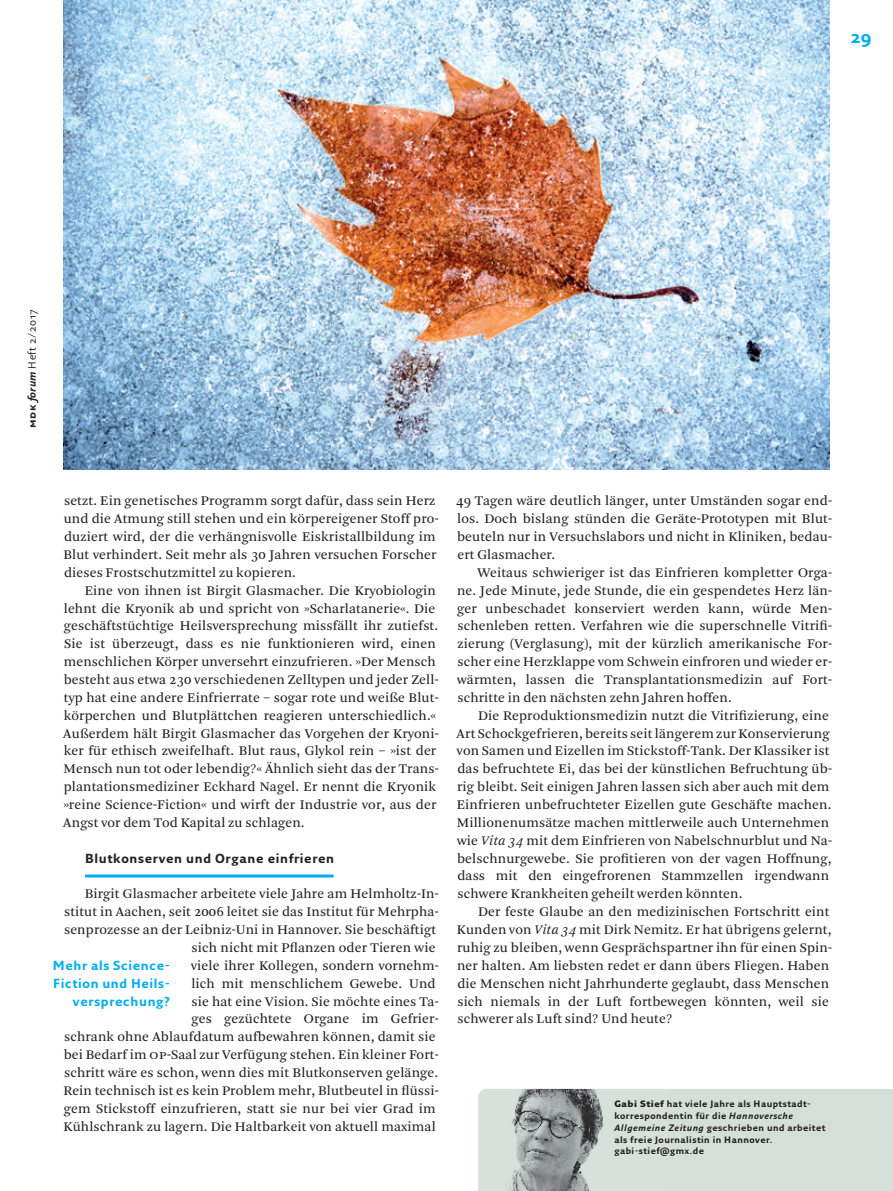
<style>
.page{position:relative;width:893px;height:1191px;background:#fff}
.page>*{position:absolute;margin:0;border:0;box-sizing:border-box;transform-origin:0 0}
._3_3_Pagina{font:700 18px "Fresco Sans Plus Pro";color:#00aeef}
._1_0_Arnhem_mE{font:13.8px/17.9px "Arnhem Blond";letter-spacing:.01em;color:#231f20}
._0_4_Streamer{font:700 12.75px/17.9px "Fresco Sans Pro";letter-spacing:.05em;color:#00aeef;text-align:right}
._0_3_Zwischenübersch{font:700 12.75px "Fresco Sans Pro";letter-spacing:.05em;color:#231f20}
.t1{font:10.5px "Fresco Sans Plus Pro";letter-spacing:.05em;color:#231f20}
._3_1_Autorenkasten{font:700 9px/11.9px "Fresco Sans Pro";letter-spacing:.05em;color:#231f20}
.s1{font-weight:700}
.s2{font-weight:700;font-style:italic}
.s3{font-style:italic}
.s4{font-weight:900}
</style>
<div class="page">
<hr style="left:85px;top:874px;width:249px;height:3px;background:#00aeef">
<img style="left:64px;top:0;width:765px;height:469px">
<div style="left:666px;top:1089px;width:227px;height:102px;background:#d5dfd9"></div>
<img style="left:478px;top:1089px;width:188px;height:102px">
<p class="_3_3_Pagina" style="left:851px;top:25px;width:22px">29</p>
<p class="t1" style="left:25px;top:428px;width:121px;rotate:-90deg"><span class="s1">mdk</span> <span class="s2">forum</span> Heft 2/2017</p>
<p class="_1_0_Arnhem_mE" style="left:63px;top:492px;width:377px">setzt. Ein genetisches Programm sorgt dafür, dass sein Herz und die Atmung still stehen und ein körpereigener Stoff pro&shy;duziert wird, der die verhängnisvolle Eiskristallbildung im Blut verhindert. Seit mehr als 30 Jahren versuchen Forscher dieses Frostschutzmittel zu kopieren.</p>
<p class="_1_0_Arnhem_mE" style="left:63px;top:581px;width:377px;text-indent:21px">Eine von ihnen ist Birgit Glasmacher. Die Kryobiologin lehnt die Kryonik ab und spricht von »Scharlatanerie«. Die geschäftstüchtige Heilsversprechung missfällt ihr zutiefst.<br>Sie ist überzeugt, dass es nie funktionieren wird, einen menschlichen Körper unversehrt einzufrieren. »Der Mensch besteht aus etwa 230 verschiedenen Zelltypen und jeder Zell&shy;typ hat eine andere Einfrierrate – sogar rote und weiße Blut&shy;körperchen und Blutplättchen reagieren unterschiedlich.« Außerdem hält Birgit Glasmacher das Vorgehen der Kryoni&shy;ker für ethisch zweifelhaft. Blut raus, Glykol rein – »ist der Mensch nun tot oder lebendig?« Ähnlich sieht das der Trans&shy;plantationsmediziner Eckhard Nagel. Er nennt die Kryonik »reine Science-Fiction« und wirft der Industrie vor, aus der Angst vor dem Tod Kapital zu schlagen.</p>
<p class="_0_3_Zwischenübersch" style="left:85px;top:850px;width:251px">Blutkonserven und Organe einfrieren</p>
<p class="_1_0_Arnhem_mE" style="left:63px;top:885px;width:377px;text-align:right">Birgit Glasmacher arbeitete viele Jahre am Helmholtz-In&shy;stitut in Aachen, seit 2006 leitet sie das Institut für Mehrpha&shy;senprozesse an der Leibniz-Uni in Hannover. Sie beschäftigt sich nicht mit Pflanzen oder Tieren wie<br>viele ihrer Kollegen, sondern vornehm-<br>lich mit menschlichem Gewebe. Und<br>sie hat eine Vision. Sie möchte eines Ta-<br>ges gezüchtete Organe im Gefrier-<br>schrank ohne Ablaufdatum aufbewahren können, damit sie bei Bedarf im op-Saal zur Verfügung stehen. Ein kleiner Fort&shy;schritt wäre es schon, wenn dies mit Blutkonserven gelänge.<br>Rein technisch ist es kein Problem mehr, Blutbeutel in flüssi&shy;gem Stickstoff einzufrieren, statt sie nur bei vier Grad im Kühlschrank zu lagern. Die Haltbarkeit von aktuell maximal</p>
<p class="_0_4_Streamer" style="left:53px;top:956px;width:119px">Mehr als Science-<br>Fiction und Heils&shy;versprechung?</p>
<p class="_1_0_Arnhem_mE" style="left:456px;top:492px;width:377px;text-align:justify">49 Tagen wäre deutlich länger, unter Umständen sogar end&shy;los. Doch bislang stünden die Geräte-Prototypen mit Blut&shy;beuteln nur in Versuchslabors und nicht in Kliniken, bedau&shy;ert Glasmacher.</p>
<p class="_1_0_Arnhem_mE" style="left:457px;top:563px;width:376px;text-align:justify;text-indent:20px">Weitaus schwieriger ist das Einfrieren kompletter Orga&shy;ne. Jede Minute, jede Stunde, die ein gespendetes Herz län&shy;ger unbeschadet konserviert werden kann, würde Men&shy;schenleben retten. Verfahren wie die superschnelle Vitrifi&shy;zierung (Verglasung), mit der kürzlich amerikanische For&shy;scher eine Herzklappe vom Schwein einfroren und wieder er&shy;wärmten, lassen die Transplantationsmedizin auf Fort&shy;schritte in den nächsten zehn Jahren hoffen.</p>
<p class="_1_0_Arnhem_mE" style="left:457px;top:706px;width:377px;text-indent:21px">Die Reproduktionsmedizin nutzt die Vitrifizierung, eine Art Schockgefrieren, bereits seit längerem zur Konservierung von Samen und Eizellen im Stickstoff-Tank. Der Klassiker ist das befruchtete Ei, das bei der künstlichen Befruchtung üb&shy;rig bleibt. Seit einigen Jahren lassen sich aber auch mit dem Einfrieren unbefruchteter Eizellen gute Geschäfte machen.<br>Millionenumsätze machen mittlerweile auch Unternehmen wie <span class="s3">Vita 34</span> mit dem Einfrieren von Nabelschnurblut und Na&shy;belschnurgewebe. Sie profitieren von der vagen Hoffnung, dass mit den eingefrorenen Stammzellen irgendwann schwere Krankheiten geheilt werden könnten.</p>
<p class="_1_0_Arnhem_mE" style="left:457px;top:903px;width:377px;text-indent:21px">Der feste Glaube an den medizinischen Fortschritt eint Kunden von <span class="s3">Vita 34</span> mit Dirk Nemitz. Er hat übrigens gelernt, ruhig zu bleiben, wenn Gesprächspartner ihn für einen Spin&shy;ner halten. Am liebsten redet er dann übers Fliegen. Haben die Menschen nicht Jahrhunderte geglaubt, dass Menschen sich niemals in der Luft fortbewegen könnten, weil sie schwerer als Luft sind? Und heute?</p>
<p class="_3_1_Autorenkasten" style="left:614px;top:1097px;width:212px"><span class="s4">Gabi Stief</span> hat viele Jahre als Hauptstadt&shy;korrespondentin für die <span class="s3">Hannoversche Allgemeine Zeitung</span> geschrieben und arbeitet als freie Journalistin in Hannover.</p>
<p class="_3_1_Autorenkasten" style="left:614px;top:1145px;width:91px">gabi-stief@gmx.de</p>
</div>
